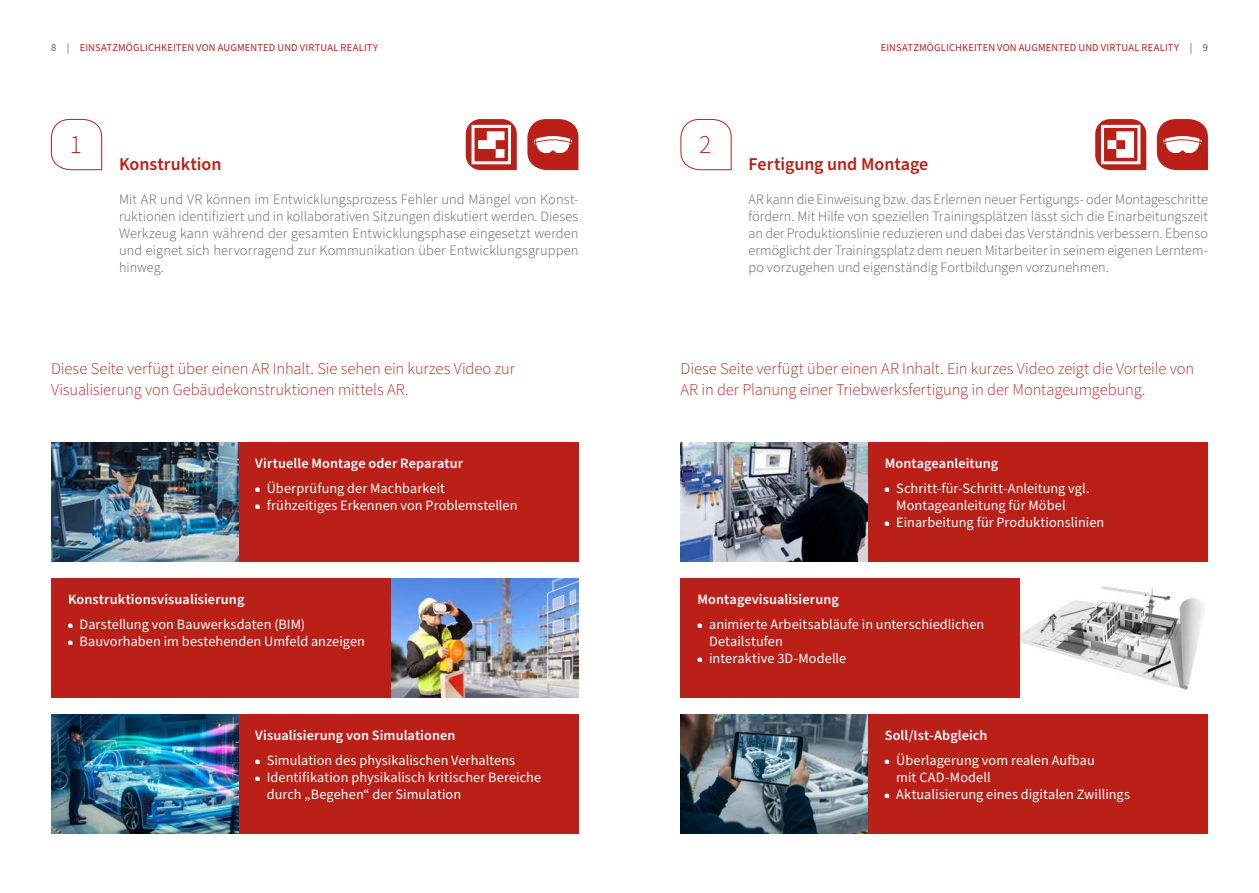
<style>
.page{position:relative;width:1259px;height:893px;background:#fff}
.page>*{position:absolute;margin:0;border:0;box-sizing:border-box;transform-origin:0 0}
.t1{font:300 25.5px "Source Sans Pro";color:#bb2018}
.t2{font:600 18px "Source Sans Pro";letter-spacing:-.005em;color:#bb2018}
.t3{font:300 16.5px/21.3px "Source Sans Pro";letter-spacing:-.005em;color:#bb2018}
.t4{font:300 14.25px/17px "Source Sans Pro";letter-spacing:.005em;color:#57585a;text-align:justify}
.t5{font:14.25px/17px "Source Sans Pro";letter-spacing:.005em;color:#fff}
.t6{font:600 14.25px "Source Sans Pro";letter-spacing:.005em;color:#fff}
.t7{font:10.5px "Source Sans Pro";letter-spacing:.015em;color:#bb2018}
.s1{color:#57585a}
</style>
<div class="page">
<div style="left:238px;top:442px;width:340px;height:119px;background:#bb2018"></div>
<svg style="left:255px;top:487px;width:5px;height:5px"></svg>
<svg style="left:255px;top:504px;width:5px;height:5px"></svg>
<div style="left:867px;top:442px;width:341px;height:119px;background:#bb2018"></div>
<svg style="left:884px;top:487px;width:5px;height:5px"></svg>
<svg style="left:884px;top:521px;width:5px;height:5px"></svg>
<div style="left:51px;top:578px;width:340px;height:119px;background:#bb2018"></div>
<svg style="left:68px;top:624px;width:4px;height:4px"></svg>
<svg style="left:68px;top:641px;width:4px;height:4px"></svg>
<div style="left:680px;top:578px;width:340px;height:119px;background:#bb2018"></div>
<svg style="left:697px;top:624px;width:5px;height:4px"></svg>
<svg style="left:697px;top:658px;width:5px;height:4px"></svg>
<div style="left:238px;top:714px;width:340px;height:119px;background:#bb2018"></div>
<svg style="left:255px;top:760px;width:5px;height:4px"></svg>
<svg style="left:255px;top:777px;width:5px;height:4px"></svg>
<div style="left:867px;top:714px;width:341px;height:119px;background:#bb2018"></div>
<svg style="left:884px;top:760px;width:5px;height:4px"></svg>
<svg style="left:884px;top:794px;width:5px;height:4px"></svg>
<img style="left:51px;top:442px;width:187px;height:119px">
<img style="left:680px;top:442px;width:187px;height:119px">
<img style="left:391px;top:578px;width:187px;height:119px">
<img style="left:1020px;top:586px;width:185px;height:104px">
<img style="left:51px;top:714px;width:187px;height:119px">
<img style="left:680px;top:714px;width:187px;height:119px">
<svg style="left:51px;top:119px;width:51px;height:51px"></svg>
<svg style="left:680px;top:119px;width:52px;height:51px"></svg>
<svg style="left:527px;top:119px;width:51px;height:51px"></svg>
<svg style="left:1157px;top:119px;width:51px;height:51px"></svg>
<svg style="left:466px;top:119px;width:51px;height:51px"></svg>
<svg style="left:1095px;top:119px;width:51px;height:51px"></svg>
<p class="t7" style="left:51px;top:41px;width:329px"><span class="s1">8 |</span> EINSATZMÖGLICHKEITEN VON AUGMENTED UND VIRTUAL REALITY</p>
<p class="t7" style="left:881px;top:41px;width:329px">EINSATZMÖGLICHKEITEN VON AUGMENTED UND VIRTUAL REALITY <span class="s1">| 9</span></p>
<h1 class="t1" style="left:70px;top:128px;width:14px">1</h1>
<h1 class="t1" style="left:699px;top:128px;width:14px">2</h1>
<p class="t2" style="left:119px;top:152px;width:104px">Konstruktion</p>
<p class="t4" style="left:119px;top:191px;width:461px">Mit AR und VR können im Entwicklungsprozess Fehler und Mängel von Konst&shy;ruktionen identifiziert und in kollaborativen Sitzungen diskutiert werden. Dieses Werkzeug kann während der gesamten Entwicklungsphase eingesetzt werden und eignet sich hervorragend zur Kommunikation über Entwicklungsgruppen hinweg.</p>
<p class="t2" style="left:748px;top:152px;width:181px">Fertigung und Montage</p>
<p class="t4" style="left:748px;top:191px;width:461px">AR kann die Einweisung bzw. das Erlernen neuer Fertigungs- oder Montageschritte fördern. Mit Hilfe von speziellen Trainingsplätzen lässt sich die Einarbeitungszeit an der Produktionslinie reduzieren und dabei das Verständnis verbessern. Ebenso ermöglicht der Trainingsplatz dem neuen Mitarbeiter in seinem eigenen Lerntem&shy;po vorzugehen und eigenständig Fortbildungen vorzunehmen.</p>
<p class="t3" style="left:51px;top:359px;width:465px">Diese Seite verfügt über einen AR Inhalt. Sie sehen ein kurzes Video zur<br>Visualisierung von Gebäudekonstruktionen mittels AR.</p>
<p class="t6" style="left:255px;top:453px;width:209px">Virtuelle Montage oder Reparatur</p>
<p class="t5" style="left:267px;top:480px;width:252px">Überprüfung der Machbarkeit frühzeitiges Erkennen von Problemstellen</p>
<p class="t6" style="left:68px;top:590px;width:178px">Konstruktionsvisualisierung</p>
<p class="t5" style="left:80px;top:617px;width:287px">Darstellung von Bauwerksdaten (BIM)<br>Bauvorhaben im bestehenden Umfeld anzeigen</p>
<p class="t6" style="left:255px;top:726px;width:202px">Visualisierung von Simulationen</p>
<p class="t5" style="left:267px;top:753px;width:276px">Simulation des physikalischen Verhaltens<br>Identifikation physikalisch kritischer Bereiche durch „Begehen“ der Simulation</p>
<p class="t3" style="left:680px;top:359px;width:515px">Diese Seite verfügt über einen AR Inhalt. Ein kurzes Video zeigt die Vorteile von<br>AR in der Planung einer Triebwerksfertigung in der Montageumgebung.</p>
<p class="t6" style="left:884px;top:453px;width:115px">Montageanleitung</p>
<p class="t5" style="left:896px;top:480px;width:210px">Schritt-für-Schritt-Anleitung vgl.<br>Montageanleitung für Möbel<br>Einarbeitung für Produktionslinien</p>
<p class="t6" style="left:697px;top:590px;width:143px">Montagevisualisierung</p>
<p class="t5" style="left:709px;top:617px;width:277px">animierte Arbeitsabläufe in unterschiedlichen<br>Detailstufen<br>interaktive 3D-Modelle</p>
<p class="t6" style="left:884px;top:726px;width:104px">Soll/Ist-Abgleich</p>
<p class="t5" style="left:896px;top:753px;width:235px">Überlagerung vom realen Aufbau<br>mit CAD-Modell<br>Aktualisierung eines digitalen Zwillings</p>
</div>
